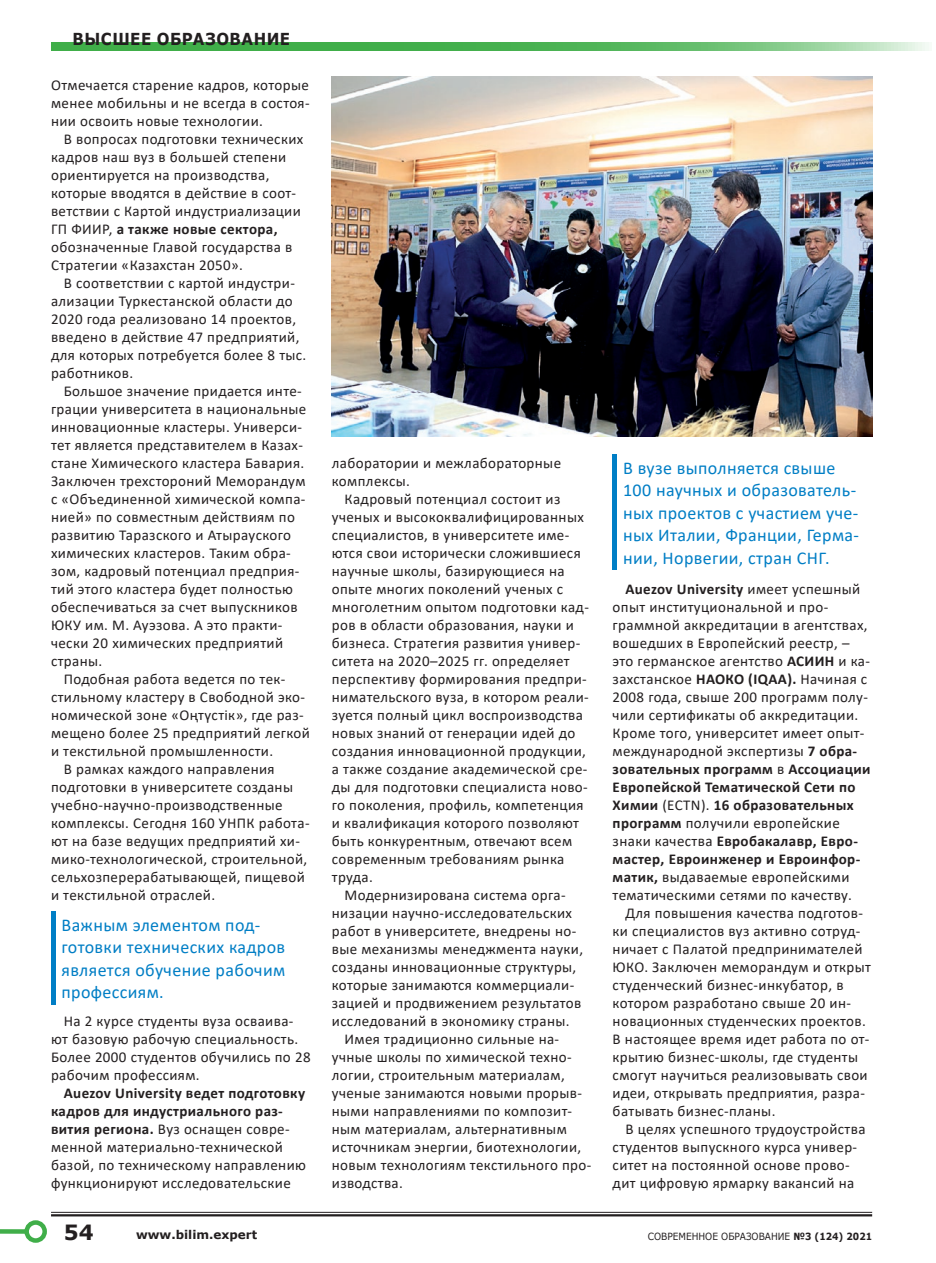
<style>
.page{position:relative;width:936px;height:1263px;background:#fff}
.page>*{position:absolute;margin:0;border:0;box-sizing:border-box;transform-origin:0 0}
.t1{font:700 21px "Verdana";color:#231f20}
.t2{font:18px/22.5px "Calibri";letter-spacing:.02em;color:#007ec5}
.t3{font:700 16.5px "Verdana";letter-spacing:.03em;color:#231f20;scale:.91 1}
.t4{font:15px/18px "Calibri";letter-spacing:.025em;color:#231f20}
.t5{font:700 12px "Verdana";color:#231f20}
.t6{font:9.9px "Verdana";color:#231f20;scale:.91 1}
.s1{font-weight:700}
</style>
<div class="page">
<div style="left:51px;top:911px;width:5px;height:93px;background:#007ec5"></div>
<div style="left:612px;top:454px;width:5px;height:116px;background:#007ec5"></div>
<img style="left:332px;top:76px;width:540px;height:360px">
<hr style="left:51px;top:1212px;width:821px;height:1px;background:#231f20">
<hr style="left:51px;top:1214px;width:821px;height:2px;background:#231f20">
<svg style="left:51px;top:43px;width:878px;height:8px;background:#5dba65"></svg>
<div style="left:0;top:1229px;width:27px;height:5px;background:#40ae49"></div>
<div style="left:24px;top:1220px;width:23px;height:23px;border:4px solid #40ae49;border-radius:50%"></div>
<p class="t3" style="left:73px;top:27px;width:240px">ВЫСШЕЕ ОБРАЗОВАНИЕ</p>
<p class="t4" style="left:51px;top:76px;width:260px;text-align:justify">Отмечается старение кадров, которые менее мобильны и не всегда в состоя&shy;нии освоить новые технологии.</p>
<p class="t4" style="left:51px;top:130px;width:254px;text-indent:13px">В вопросах подготовки технических кадров наш вуз в большей степени ориентируется на производства, которые вводятся в действие в соот&shy;ветствии с Картой индустриализации ГП ФИИР, <span class="s1">а также новые сектора, </span>обозначенные Главой государства в Стратегии «Казахстан 2050».</p>
<p class="t4" style="left:51px;top:274px;width:257px;text-indent:13px">В соответствии с картой индустри&shy;ализации Туркестанской области до<br>2020 года реализовано 14 проектов, введено в действие 47 предприятий, для которых потребуется более 8 тыс. работников.</p>
<p class="t4" style="left:51px;top:382px;width:257px;text-indent:13px">Большое значение придается инте&shy;грации университета в национальные инновационные кластеры. Универси&shy;тет является представителем в Казах&shy;стане Химического кластера Бавария.<br>Заключен трехстороний Меморандум с «Объединенной химической компа&shy;нией» по совместным действиям по развитию Таразского и Атырауского химических кластеров. Таким обра&shy;зом, кадровый потенциал предприя&shy;тий этого кластера будет полностью обеспечиваться за счет выпускников ЮКУ им. М. Ауэзова. А это практи&shy;чески 20 химических предприятий страны.</p>
<p class="t4" style="left:64px;top:670px;width:223px">Подобная работа ведется по тек-</p>
<p class="t4" style="left:51px;top:688px;width:255px">стильному кластеру в Свободной эко-</p>
<p class="t4" style="left:51px;top:706px;width:254px">номической зоне «Оңтүстік», где раз-</p>
<p class="t4" style="left:51px;top:724px;width:260px">мещено более 25 предприятий легкой</p>
<p class="t4" style="left:51px;top:742px;width:224px">и текстильной промышленности.</p>
<p class="t4" style="left:64px;top:760px;width:212px">В рамках каждого направления</p>
<p class="t4" style="left:51px;top:778px;width:243px">подготовки в университете созданы</p>
<p class="t4" style="left:51px;top:796px;width:233px">учебно-научно-производственные</p>
<p class="t4" style="left:51px;top:814px;width:260px">комплексы. Сегодня 160 УНПК работа-</p>
<p class="t4" style="left:51px;top:832px;width:250px">ют на базе ведущих предприятий хи-</p>
<p class="t4" style="left:51px;top:850px;width:258px">мико-технологической, строительной,</p>
<p class="t4" style="left:51px;top:868px;width:255px">сельхозперерабатывающей, пищевой</p>
<p class="t4" style="left:51px;top:886px;width:166px">и текстильной отраслей.</p>
<p class="t2" style="left:62px;top:913px;width:225px">Важным элементом под&shy;готовки технических кадров является обучение рабочим профессиям.</p>
<p class="t4" style="left:51px;top:1012px;width:261px;text-indent:13px">На 2 курсе студенты вуза осваива&shy;ют базовую рабочую специальность.<br>Более 2000 студентов обучились по 28 рабочим профессиям.</p>
<p class="t4" style="left:51px;top:1084px;width:256px;text-indent:13px"><span class="s1">Auezov University ведет подготовку кадров для индустриального раз&shy;вития региона.</span> Вуз оснащен совре&shy;менной материально-технической базой, по техническому направлению функционируют исследовательские</p>
<p class="t4" style="left:332px;top:454px;width:231px">лаборатории и межлабораторные комплексы.</p>
<p class="t4" style="left:344px;top:490px;width:217px">Кадровый потенциал состоит из</p>
<p class="t4" style="left:332px;top:508px;width:253px">ученых и высококвалифицированных</p>
<p class="t4" style="left:332px;top:526px;width:239px">специалистов, в университете име-</p>
<p class="t4" style="left:332px;top:544px;width:250px">ются свои исторически сложившиеся</p>
<p class="t4" style="left:332px;top:562px;width:234px">научные школы, базирующиеся на</p>
<p class="t4" style="left:332px;top:580px;width:233px">опыте многих поколений ученых с</p>
<p class="t4" style="left:332px;top:598px;width:257px">многолетним опытом подготовки кад-</p>
<p class="t4" style="left:332px;top:616px;width:243px">ров в области образования, науки и</p>
<p class="t4" style="left:332px;top:634px;width:250px">бизнеса. Стратегия развития универ-</p>
<p class="t4" style="left:332px;top:652px;width:239px">ситета на 2020–2025 гг. определяет</p>
<p class="t4" style="left:332px;top:670px;width:256px">перспективу формирования предпри-</p>
<p class="t4" style="left:332px;top:688px;width:258px">нимательского вуза, в котором реали-</p>
<p class="t4" style="left:332px;top:706px;width:252px">зуется полный цикл воспроизводства</p>
<p class="t4" style="left:332px;top:724px;width:245px">новых знаний от генерации идей до</p>
<p class="t4" style="left:332px;top:742px;width:255px">создания инновационной продукции,</p>
<p class="t4" style="left:332px;top:760px;width:257px">а также создание академической сре-</p>
<p class="t4" style="left:332px;top:778px;width:257px">ды для подготовки специалиста ново-</p>
<p class="t4" style="left:332px;top:796px;width:253px">го поколения, профиль, компетенция</p>
<p class="t4" style="left:332px;top:814px;width:249px">и квалификация которого позволяют</p>
<p class="t4" style="left:332px;top:832px;width:242px">быть конкурентным, отвечают всем</p>
<p class="t4" style="left:332px;top:850px;width:234px">современным требованиям рынка</p>
<p class="t4" style="left:332px;top:868px;width:42px">труда.</p>
<p class="t4" style="left:344px;top:886px;width:222px">Модернизирована система орга-</p>
<p class="t4" style="left:332px;top:904px;width:242px">низации научно-исследовательских</p>
<p class="t4" style="left:332px;top:922px;width:246px">работ в университете, внедрены но-</p>
<p class="t4" style="left:332px;top:940px;width:253px">вые механизмы менеджмента науки,</p>
<p class="t4" style="left:332px;top:958px;width:246px">созданы инновационные структуры,</p>
<p class="t4" style="left:332px;top:976px;width:244px">которые занимаются коммерциали-</p>
<p class="t4" style="left:332px;top:994px;width:251px">зацией и продвижением результатов</p>
<p class="t4" style="left:332px;top:1012px;width:239px">исследований в экономику страны.</p>
<p class="t4" style="left:344px;top:1030px;width:216px">Имея традиционно сильные на-</p>
<p class="t4" style="left:332px;top:1048px;width:241px">учные школы по химической техно-</p>
<p class="t4" style="left:332px;top:1066px;width:234px">логии, строительным материалам,</p>
<p class="t4" style="left:332px;top:1084px;width:251px">ученые занимаются новыми прорыв-</p>
<p class="t4" style="left:332px;top:1102px;width:242px">ными направлениями по композит-</p>
<p class="t4" style="left:332px;top:1120px;width:236px">ным материалам, альтернативным</p>
<p class="t4" style="left:332px;top:1138px;width:251px">источникам энергии, биотехнологии,</p>
<p class="t4" style="left:332px;top:1156px;width:261px">новым технологиям текстильного про-</p>
<p class="t4" style="left:332px;top:1174px;width:73px">изводства.</p>
<p class="t2" style="left:623px;top:456px;width:237px">В вузе выполняется свыше<br>100 научных и образователь&shy;ных проектов с участием уче&shy;ных Италии, Франции, Герма&shy;нии, Норвегии, стран СНГ.</p>
<p class="t4" style="left:612px;top:580px;width:259px;text-indent:13px"><span class="s1">Auezov University</span> имеет успешный опыт институциональной и про&shy;граммной аккредитации в агентствах, вошедших в Европейский реестр, – это германское агентство <span class="s1">АСИИН</span> и ка&shy;захстанское <span class="s1">НАОКО (IQAA).</span> Начиная с 2008 года, свыше 200 программ полу&shy;чили сертификаты об аккредитации.<br>Кроме того, университет имеет опыт&shy;международной экспертизы <span class="s1">7 обра&shy;зовательных программ</span> в <span class="s1">Ассоциации Европейской Тематической Сети по Химии</span> (ECTN). <span class="s1">16 образовательных программ</span> получили европейские знаки качества <span class="s1">Евробакалавр, Евро&shy;мастер, Евроинженер и Евроинфор&shy;матик,</span> выдаваемые европейскими тематическими сетями по качеству.</p>
<p class="t4" style="left:612px;top:904px;width:260px;text-indent:13px">Для повышения качества подготов&shy;ки специалистов вуз активно сотруд&shy;ничает с Палатой предпринимателей ЮКО. Заключен меморандум и открыт студенческий бизнес-инкубатор, в котором разработано свыше 20 ин&shy;новационных студенческих проектов.<br>В настоящее время идет работа по от&shy;крытию бизнес-школы, где студенты смогут научиться реализовывать свои идеи, открывать предприятия, разра&shy;батывать бизнес-планы.</p>
<p class="t4" style="left:612px;top:1120px;width:254px;text-indent:13px">В целях успешного трудоустройства студентов выпускного курса универ&shy;ситет на постоянной основе прово&shy;дит цифровую ярмарку вакансий на</p>
<h1 class="t1" style="left:64px;top:1217px;width:31px">54</h1>
<p class="t5" style="left:136px;top:1226px;width:123px">www.bilim.expert</p>
<p class="t6" style="left:647px;top:1229px;width:248px">СОВРЕМЕННОЕ ОБРАЗОВАНИЕ <span class="s1">№3 (124) 2021</span></p>
</div>
